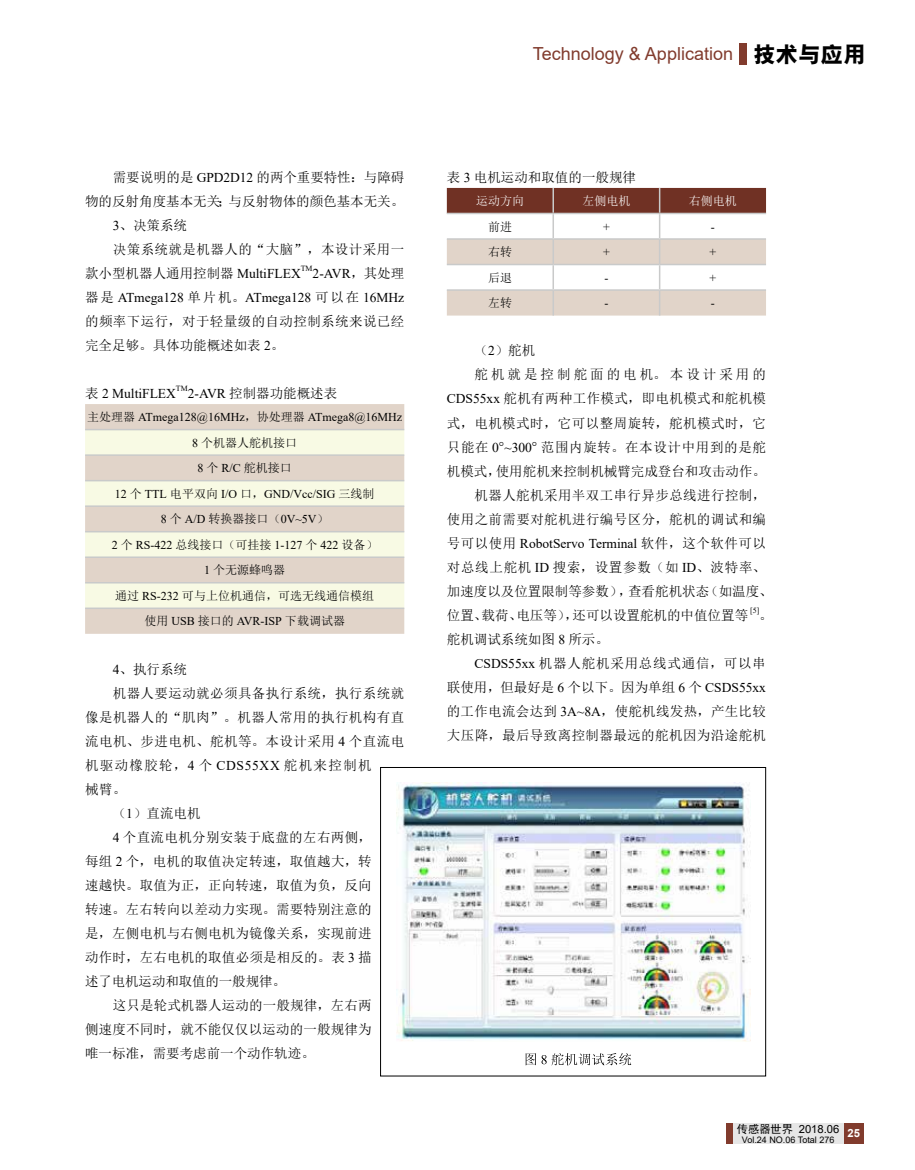
<style>
.page{position:relative;width:915px;height:1170px;background:#fff}
.page>*{position:absolute;margin:0;border:0;box-sizing:border-box;transform-origin:0 0}
.t1{font:18px "Arial";color:#813b2d}
.t2{font:13.5px/24px "Sim Sun";letter-spacing:.015em;color:#000}
.t3{font:13.5px/24px "Times New Roman";color:#000;text-align:right}
.t4{font:13.5px "Sim Sun";letter-spacing:.035em;color:#000}
.t5{font:13.5px "Sim Sun";letter-spacing:.045em;color:#000}
.t6{font:13.5px "Sim Sun";letter-spacing:-.005em;color:#000}
.t7{font:13.5px "Sim Sun";letter-spacing:.06em;color:#000}
.t8{font:13.5px "Sim Sun";letter-spacing:.1em;color:#000}
.t9{font:13.5px "Sim Sun";letter-spacing:.225em;color:#000}
.t10{font:13.5px "Sim Sun";letter-spacing:-.01em;color:#000}
.t11{font:12px/25.5px "Times New Roman";color:#000;text-align:center}
.t12{font:12px/25.5px "Sim Sun";color:#000;text-align:center}
.t13{font:12px "Sim Sun";color:#fff}
.t14{font:11.25px "Arial";color:#000}
.t15{font:700 11.25px "Arial";color:#fff}
.t16{font:9px "Arial";color:#000}
.t17{font:7.8px "Times New Roman";color:#000}
.s1{font-family:"Times New Roman"}
.s2{font-family:"Sim Sun"}
.s3{font-family:"H Yb 9 gj";font-size:22.5px;color:#000}
.s4{font-family:"Sim Hei"}
</style>
<div class="page">
<div style="left:843px;top:1123px;width:20px;height:20px;background:#813b2d"></div>
<div style="left:732px;top:1123px;width:111px;height:20px;background:#e6e6e6"></div>
<div style="left:725px;top:1123px;width:7px;height:20px;background:#813b2d"></div>
<div style="left:739px;top:43px;width:7px;height:22px;background:#813b2d"></div>
<div style="left:85px;top:404px;width:319px;height:229px;background:#e1d4c9"></div>
<svg style="left:85px;top:430px;width:319px;height:177px;background:#ede9d8"></svg>
<hr style="left:85px;top:429px;width:319px;height:1px;background:#c9caca">
<hr style="left:85px;top:454px;width:319px;height:2px;background:#c9caca">
<hr style="left:85px;top:480px;width:319px;height:1px;background:#c9caca">
<hr style="left:85px;top:505px;width:319px;height:2px;background:#c9caca">
<hr style="left:85px;top:531px;width:319px;height:1px;background:#c9caca">
<hr style="left:85px;top:556px;width:319px;height:2px;background:#c9caca">
<hr style="left:85px;top:582px;width:319px;height:1px;background:#c9caca">
<hr style="left:85px;top:607px;width:319px;height:2px;background:#c9caca">
<div style="left:446px;top:188px;width:319px;height:25px;background:#703124"></div>
<svg style="left:447px;top:240px;width:318px;height:75px"></svg>
<hr style="left:552px;top:188px;width:2px;height:25px;background:#c9caca">
<hr style="left:658px;top:188px;width:2px;height:25px;background:#c9caca">
<hr style="left:446px;top:213px;width:107px;height:1px;background:#c9caca">
<hr style="left:553px;top:213px;width:106px;height:1px;background:#c9caca">
<hr style="left:552px;top:214px;width:2px;height:24px;background:#c9caca">
<hr style="left:659px;top:213px;width:106px;height:1px;background:#c9caca">
<hr style="left:658px;top:214px;width:2px;height:24px;background:#c9caca">
<hr style="left:446px;top:238px;width:107px;height:2px;background:#c9caca">
<hr style="left:553px;top:238px;width:106px;height:2px;background:#c9caca">
<hr style="left:552px;top:240px;width:2px;height:24px;background:#c9caca">
<hr style="left:659px;top:238px;width:106px;height:2px;background:#c9caca">
<hr style="left:658px;top:240px;width:2px;height:24px;background:#c9caca">
<hr style="left:446px;top:264px;width:107px;height:1px;background:#c9caca">
<hr style="left:553px;top:264px;width:106px;height:1px;background:#c9caca">
<hr style="left:552px;top:265px;width:2px;height:24px;background:#c9caca">
<hr style="left:659px;top:264px;width:106px;height:1px;background:#c9caca">
<hr style="left:658px;top:265px;width:2px;height:24px;background:#c9caca">
<hr style="left:446px;top:289px;width:107px;height:2px;background:#c9caca">
<hr style="left:553px;top:289px;width:106px;height:2px;background:#c9caca">
<hr style="left:552px;top:291px;width:2px;height:24px;background:#c9caca">
<hr style="left:659px;top:289px;width:106px;height:2px;background:#c9caca">
<hr style="left:658px;top:291px;width:2px;height:24px;background:#c9caca">
<img style="left:396px;top:782px;width:353px;height:259px">
<div style="left:380px;top:767px;width:385px;height:309px;border:1px solid #000"></div>
<svg style="left:525px;top:1053px;width:106px;height:12px"></svg>
<p class="t6" style="left:113px;top:170px;width:293px">需要说明的是 <span class="s1">GPD2D12</span> 的两个重要特性：与障碍</p>
<p class="t2" style="left:85px;top:189px;width:320px">物的反射角度基本无关；与反射物体的颜色基本无关。</p>
<p class="t2" style="left:113px;top:213px;width:76px"><span class="s1">3</span>、决策系统</p>
<p class="t4" style="left:113px;top:242px;width:293px">决策系统就是机器人的“大脑”，本设计采用一</p>
<p class="t2" style="left:85px;top:261px;width:217px">款小型机器人通用控制器 <span class="s1">MultiFLEX</span></p>
<p class="t17" style="left:301px;top:263px;width:13px">TM</p>
<p class="t3" style="left:85px;top:261px;width:320px">2-AVR<span class="s2">，其处理<br>器是</span> ATmega128 <span class="s2">单片机。</span>ATmega128 <span class="s2">可以在</span> 16MHz</p>
<p class="t2" style="left:85px;top:309px;width:321px">的频率下运行，对于轻量级的自动控制系统来说已经完全足够。具体功能概述如表 <span class="s1">2</span>。</p>
<p class="t3" style="left:85px;top:381px;width:92px"><span class="s2">表</span> 2 MultiFLEX</p>
<p class="t17" style="left:176px;top:383px;width:13px">TM</p>
<p class="t2" style="left:188px;top:381px;width:151px"><span class="s1">2-AVR</span> 控制器功能概述表</p>
<p class="t11" style="left:87px;top:404px;width:316px"><span class="s2">主处理器</span> ATmega128@16MHz<span class="s2">，协处理器</span> ATmega8@16MHz</p>
<p class="t12" style="left:192px;top:429px;width:106px"><span class="s1">8</span> 个机器人舵机接口<br><span class="s1">8</span> 个 <span class="s1">R/C</span> 舵机接口</p>
<p class="t11" style="left:112px;top:480px;width:267px">12 <span class="s2">个</span> TTL <span class="s2">电平双向</span> I/O <span class="s2">口，</span>GND/Vcc/SIG <span class="s2">三线制<br></span>8 <span class="s2">个</span> A/D <span class="s2">转换器接口（</span>0V~5V<span class="s2">）<br></span>2 <span class="s2">个</span> RS-422 <span class="s2">总线接口（可挂接</span> 1-127 <span class="s2">个</span> 422 <span class="s2">设备）</span></p>
<p class="t12" style="left:115px;top:557px;width:260px"><span class="s1">1</span> 个无源蜂鸣器<br>通过 <span class="s1">RS-232</span> 可与上位机通信，可选无线通信模组使用 <span class="s1">USB</span> 接口的 <span class="s1">AVR-ISP</span> 下载调试器</p>
<p class="t2" style="left:113px;top:656px;width:76px"><span class="s1">4</span>、执行系统</p>
<p class="t2" style="left:113px;top:680px;width:293px">机器人要运动就必须具备执行系统，执行系统就</p>
<p class="t2" style="left:85px;top:704px;width:320px">像是机器人的“肌肉”。机器人常用的执行机构有直</p>
<p class="t4" style="left:85px;top:734px;width:320px">流电机、步进电机、舵机等。本设计采用 <span class="s1">4</span> 个直流电</p>
<p class="t8" style="left:85px;top:758px;width:288px">机驱动橡胶轮，<span class="s1">4</span> 个 <span class="s1">CDS55XX</span> 舵机来控制机</p>
<p class="t2" style="left:85px;top:776px;width:43px">械臂。</p>
<p class="t2" style="left:113px;top:800px;width:89px">（<span class="s1">1</span>）直流电机</p>
<p class="t2" style="left:113px;top:824px;width:260px"><span class="s1">4</span> 个直流电机分别安装于底盘的左右两侧，</p>
<p class="t2" style="left:85px;top:848px;width:288px">每组 <span class="s1">2</span> 个，电机的取值决定转速，取值越大，转</p>
<p class="t2" style="left:85px;top:872px;width:288px">速越快。取值为正，正向转速，取值为负，反向</p>
<p class="t2" style="left:85px;top:896px;width:288px">转速。左右转向以差动力实现。需要特别注意的</p>
<p class="t2" style="left:85px;top:920px;width:288px">是，左侧电机与右侧电机为镜像关系，实现前进</p>
<p class="t2" style="left:85px;top:944px;width:288px">动作时，左右电机的取值必须是相反的。表 <span class="s1">3</span> 描</p>
<p class="t10" style="left:85px;top:974px;width:202px">述了电机运动和取值的一般规律。</p>
<p class="t2" style="left:113px;top:992px;width:260px">这只是轮式机器人运动的一般规律，左右两</p>
<p class="t2" style="left:85px;top:1016px;width:288px">侧速度不同时，就不能仅仅以运动的一般规律为</p>
<p class="t2" style="left:85px;top:1040px;width:231px">唯一标准，需要考虑前一个动作轨迹。</p>
<h1 class="t1" style="left:532px;top:41px;width:334px">Technology &amp; Application <span class="s3">技术与应用</span></h1>
<p class="t2" style="left:446px;top:165px;width:190px">表 <span class="s1">3</span> 电机运动和取值的一般规律</p>
<p class="t13" style="left:476px;top:195px;width:49px">运动方向</p>
<p class="t13" style="left:582px;top:195px;width:49px">左侧电机</p>
<p class="t13" style="left:688px;top:195px;width:49px">右侧电机</p>
<p class="t12" style="left:488px;top:213px;width:25px">前进</p>
<p class="t11" style="left:603px;top:213px;width:8px">+</p>
<p class="t11" style="left:710px;top:213px;width:5px">-</p>
<p class="t12" style="left:488px;top:239px;width:25px">右转</p>
<p class="t11" style="left:603px;top:239px;width:8px">+</p>
<p class="t11" style="left:709px;top:239px;width:8px">+</p>
<p class="t12" style="left:488px;top:264px;width:25px">后退</p>
<p class="t11" style="left:604px;top:264px;width:5px">-</p>
<p class="t11" style="left:709px;top:264px;width:8px">+</p>
<p class="t12" style="left:488px;top:290px;width:25px">左转</p>
<p class="t11" style="left:604px;top:290px;width:5px">-</p>
<p class="t11" style="left:710px;top:290px;width:5px">-</p>
<p class="t2" style="left:474px;top:338px;width:62px">（<span class="s1">2</span>）舵机</p>
<p class="t9" style="left:474px;top:368px;width:293px">舵机就是控制舵面的电机。本设计采用的</p>
<p class="t2" style="left:446px;top:386px;width:320px"><span class="s1">CDS55xx</span> 舵机有两种工作模式，即电机模式和舵机模</p>
<p class="t4" style="left:446px;top:416px;width:320px">式，电机模式时，它可以整周旋转，舵机模式时，它</p>
<p class="t5" style="left:446px;top:440px;width:320px">只能在 <span class="s1">0°~300°</span> 范围内旋转。在本设计中用到的是舵</p>
<p class="t2" style="left:446px;top:458px;width:320px">机模式，使用舵机来控制机械臂完成登台和攻击动作。</p>
<p class="t2" style="left:474px;top:482px;width:293px">机器人舵机采用半双工串行异步总线进行控制，</p>
<p class="t2" style="left:446px;top:506px;width:321px">使用之前需要对舵机进行编号区分，舵机的调试和编</p>
<p class="t3" style="left:446px;top:530px;width:320px"><span class="s2">号可以使用</span> RobotServo Terminal <span class="s2">软件，这个软件可以</span></p>
<p class="t2" style="left:446px;top:554px;width:327px">对总线上舵机 <span class="s1">ID</span> 搜索，设置参数（如 <span class="s1">ID</span>、波特率、加速度以及位置限制等参数），查看舵机状态（如温度、位置、载荷、电压等），还可以设置舵机的中值位置等</p>
<p class="t17" style="left:749px;top:605px;width:11px">[5]</p>
<p class="t2" style="left:759px;top:602px;width:15px">。</p>
<p class="t2" style="left:446px;top:626px;width:163px">舵机调试系统如图 <span class="s1">8</span> 所示。</p>
<p class="t7" style="left:474px;top:656px;width:293px"><span class="s1">CSDS55xx</span> 机器人舵机采用总线式通信，可以串</p>
<p class="t2" style="left:446px;top:674px;width:320px">联使用，但最好是 <span class="s1">6</span> 个以下。因为单组 <span class="s1">6</span> 个 <span class="s1">CSDS55xx</span></p>
<p class="t2" style="left:446px;top:698px;width:320px">的工作电流会达到 <span class="s1">3A~8A</span>，使舵机线发热，产生比较</p>
<p class="t2" style="left:446px;top:722px;width:321px">大压降，最后导致离控制器最远的舵机因为沿途舵机</p>
<p class="t14" style="left:736px;top:1120px;width:104px"><span class="s4">传感器世界</span> 2018.06</p>
<p class="t16" style="left:741px;top:1133px;width:94px">Vol.24 NO.06 Total 276</p>
<p class="t15" style="left:847px;top:1125px;width:14px">25</p>
</div>
